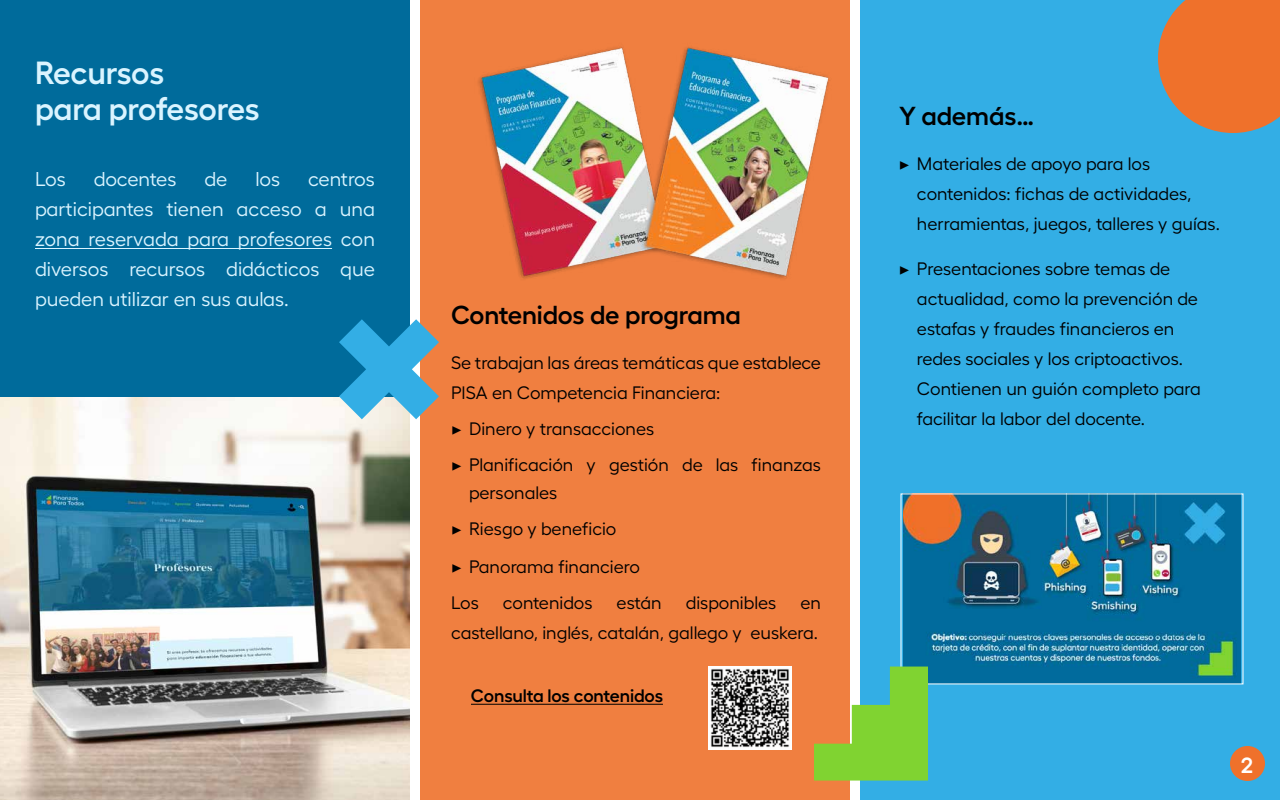
<style>
.page{position:relative;width:1280px;height:800px;background:#fff}
.page>*{position:absolute;margin:0;border:0;box-sizing:border-box;transform-origin:0 0}
.t1{font:600 32px/36px "Hellix";letter-spacing:-.01em;color:#daf4ff}
.t2{font:600 26px "Hellix";letter-spacing:-.005em;color:#000}
.t3{font:600 22px "Hellix";color:#fff}
.t4{font:20px/30px "Hellix";color:#daf4ff;text-align:justify}
.t5{font:18px/30px "Hellix";color:#000}
.t6{font:600 18px "Hellix";letter-spacing:-.01em;color:#000}
.s1{font-family:"Minion Pro";font-weight:700}
</style>
<div class="page">
<div style="left:860px;top:0;width:420px;height:800px;background:#33aee5"></div>
<div style="left:420px;top:0;width:430px;height:800px;background:#f07f40"></div>
<div style="left:0;top:0;width:410px;height:466px;background:#006b9b"></div>
<hr style="left:35px;top:248px;width:297px;height:1px;background:#daf4ff">
<img style="left:478px;top:47px;width:352px;height:232px">
<hr style="left:471px;top:704px;width:192px;height:1px;background:#000">
<img style="left:709px;top:667px;width:83px;height:83px">
<img style="left:0;top:397px;width:410px;height:403px">
<img style="left:903px;top:495px;width:338px;height:187px">
<div style="left:1230px;top:746px;width:35px;height:35px;background:#ef712b;border-radius:50%"></div>
<svg style="left:814px;top:667px;width:114px;height:114px"></svg>
<svg style="left:339px;top:319px;width:100px;height:100px"></svg>
<svg style="left:1158px;top:0;width:122px;height:133px;background:#d77841"></svg>
<h1 class="t1" style="left:35px;top:51px;width:226px">Recursos<br>para profesores</h1>
<p class="t4" style="left:35px;top:162px;width:32px">Los</p>
<p class="t4" style="left:94px;top:162px;width:84px">docentes</p>
<p class="t4" style="left:204px;top:162px;width:24px">de</p>
<p class="t4" style="left:255px;top:162px;width:26px">los</p>
<p class="t4" style="left:35px;top:162px;width:342px;text-indent:273px">centros participantes tienen acceso a una zona reservada para profesores con diversos recursos didácticos que pueden utilizar en sus aulas.</p>
<h2 class="t2" style="left:451px;top:294px;width:292px">Contenidos de programa</h2>
<p class="t5" style="left:451px;top:346px;width:372px">Se trabajan las áreas temáticas que establece<br>PISA en Competencia Financiera:</p>
<p class="t5" style="left:451px;top:409px;width:372px;line-height:36px"><span class="s1">▶</span> Dinero y transacciones<br><span class="s1">▶</span> Planificación y gestión de las finanzas</p>
<p class="t5" style="left:451px;top:473px;width:167px;line-height:36px;text-indent:18px">personales<br><span class="s1">▶</span> Riesgo y beneficio</p>
<p class="t5" style="left:451px;top:547px;width:190px;line-height:36px"><span class="s1">▶</span> Panorama financiero<br>Los</p>
<p class="t5" style="left:503px;top:586px;width:91px">contenidos</p>
<p class="t5" style="left:617px;top:586px;width:47px">están</p>
<p class="t5" style="left:686px;top:586px;width:92px">disponibles</p>
<p class="t5" style="left:451px;top:586px;width:372px;text-align:right">en<br>castellano, inglés, catalán, gallego y euskera.</p>
<p class="t6" style="left:471px;top:682px;width:194px">Consulta los contenidos</p>
<h2 class="t2" style="left:899px;top:95px;width:137px">Y además…</h2>
<p class="t5" style="left:917px;top:146px;width:304px;text-indent:-18px"><span class="s1">▶</span> Materiales de apoyo para los contenidos: fichas de actividades, herramientas, juegos, talleres y guías.</p>
<p class="t5" style="left:917px;top:251px;width:285px;text-indent:-18px"><span class="s1">▶</span> Presentaciones sobre temas de actualidad, como la prevención de estafas y fraudes financieros en redes sociales y los criptoactivos.<br>Contienen un guión completo para facilitar la labor del docente.</p>
<p class="t3" style="left:1241px;top:748px;width:14px">2</p>
</div>
